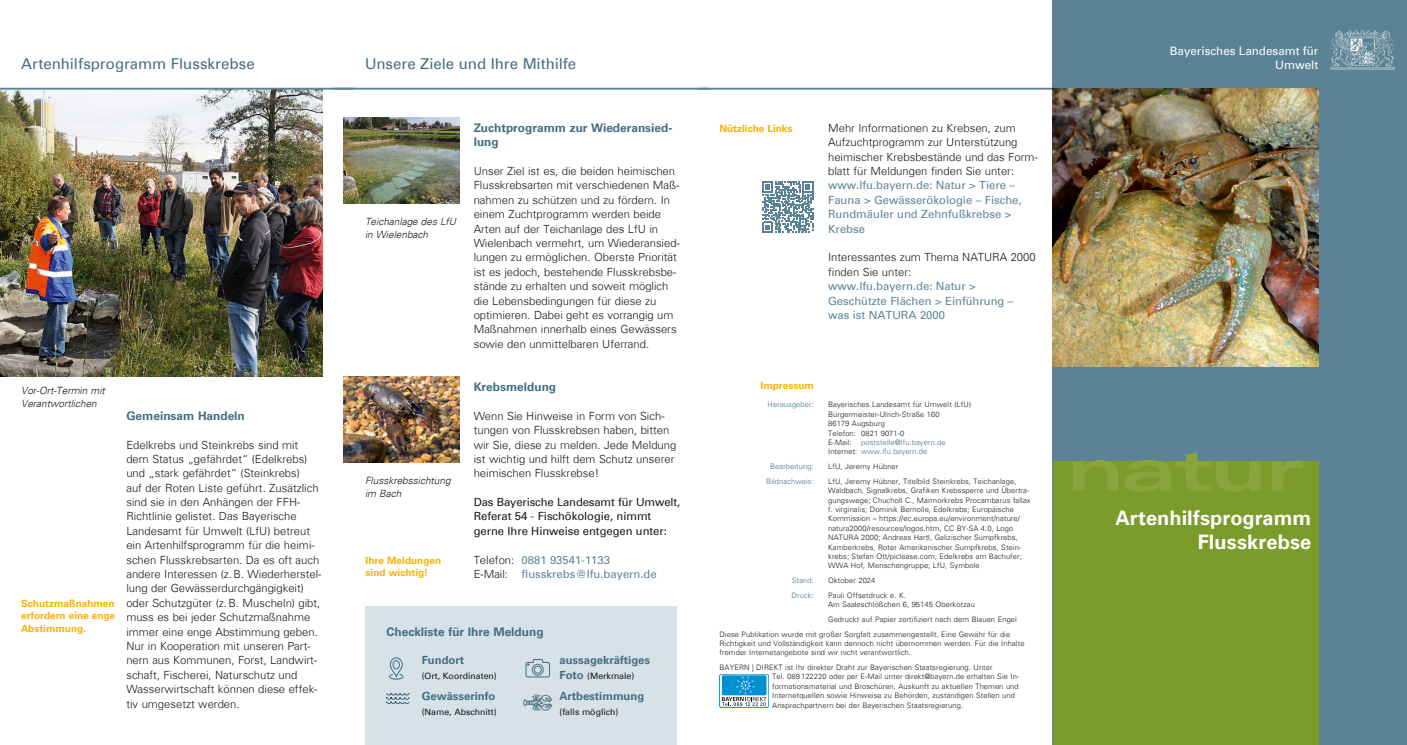
<style>
.page{position:relative;width:1407px;height:745px;background:#fff}
.page>*{position:absolute;margin:0;border:0;box-sizing:border-box;transform-origin:0 0}
.Titel_Haupt_Faltblatt{font:700 20px/24px "Univers Com 65";letter-spacing:.005em;color:#fff;text-align:right}
.HL_1_Kopfzeile_Faltblatt{font:15px "Univers Com 55 Roman";color:#426e81}
.HL_2_Faltblatt{font:700 11.88px/14.4px "Univers Com 65";color:#426e81}
.Bayerisches_Landesamt_-_neben_Wappen_Fal{font:11.62px "Univers Com 55 Roman";color:#fff}
.Fließtext_Faltblatt{font:300 11.25px/14.4px "Univers Com 45";color:#181716}
.Fließtext_Faltblatt-2{font:11.25px/14.4px "Univers Com 55 Roman";color:#5c8395}
.Fließtext_Faltblatt-3{font:11.25px/14.4px "Univers Com 55 Roman";letter-spacing:-.005em;color:#181716}
.Fließtext_Faltblatt-4{font:700 11.25px "Univers Com 65";color:#426e81}
.Bildunterschrift_Faltblatt{font:italic 300 10px/12.5px "Univers Com 45";color:#181716}
.Marginalien_Faltblatt{font:700 10px/12.5px "Univers Com 65";color:#f9b000;text-align:justify}
.Impressum_Überschrift_Faltblatt{font:700 10px "Univers Com 65";color:#f9b000}
.Fließtext_Faltblatt-5{font:8.75px "Univers Com 55 Roman";color:#181716}
.Impressum_Fließtext_Faltblatt{font:300 7.5px/9.4px "Univers Com 45";letter-spacing:.015em;color:#181716}
.Impressum_Fließtext_Faltblatt-2{font:300 7.5px/9.4px "Univers Com 45";letter-spacing:.015em;color:#426e81}
.s1{font-family:"Univers Com 45";font-weight:300;color:#181716}
.s2{font-family:"Univers Com 65";font-weight:700;font-size:11.25px;color:#426e81}
.s3{color:#181716}
</style>
<div class="page">
<hr style="left:698px;top:88px;width:354px;height:2px;background:#5c8395">
<hr style="left:333px;top:88px;width:376px;height:2px;background:#5c8395">
<div style="left:1052px;top:0;width:355px;height:744px;background:#5c8395"></div>
<div style="left:365px;top:606px;width:312px;height:138px;background:#d6e1e8"></div>
<div style="left:1052px;top:461px;width:266px;height:283px;background:#7b9c2a"></div>
<svg style="left:1073px;top:452px;width:230px;height:39px"></svg>
<img style="left:1330px;top:30px;width:64px;height:39px">
<img style="left:1052px;top:89px;width:266px;height:277px">
<img style="left:0;top:90px;width:322px;height:286px">
<hr style="left:0;top:88px;width:354px;height:2px;background:#5c8395">
<img style="left:344px;top:117px;width:115px;height:87px">
<img style="left:344px;top:376px;width:115px;height:86px">
<svg style="left:389px;top:657px;width:14px;height:22px"></svg>
<div style="left:393px;top:660px;width:7px;height:8px;border:1px solid #426e81;border-radius:50%"></div>
<svg style="left:386px;top:693px;width:24px;height:10px"></svg>
<svg style="left:525px;top:659px;width:25px;height:18px"></svg>
<img style="left:523px;top:694px;width:29px;height:17px">
<svg style="left:762px;top:181px;width:51px;height:51px"></svg>
<svg style="left:719px;top:673px;width:50px;height:34px"></svg>
<div style="left:719px;top:673px;width:50px;height:34px;border:1px solid #008fcf;border-radius:2px"></div>
<div style="left:722px;top:674px;width:44px;height:21px;background:#55b4df"></div>
<svg style="left:722px;top:675px;width:44px;height:31px"></svg>
<h1 class="HL_1_Kopfzeile_Faltblatt" style="left:21px;top:55px;width:235px">Artenhilfsprogramm Flusskrebse</h1>
<p class="Bildunterschrift_Faltblatt" style="left:21px;top:384px;width:85px">Vor-Ort-Termin mit<br>Verantwortlichen</p>
<p class="Marginalien_Faltblatt" style="left:21px;top:596px;width:95px">Schutzmaßnahmen erfordern eine enge Abstimmung.</p>
<h2 class="HL_2_Faltblatt" style="left:126px;top:408px;width:120px">Gemeinsam Handeln</h2>
<p class="Fließtext_Faltblatt" style="left:126px;top:437px;width:196px">Edelkrebs und Steinkrebs sind mit dem Status „gefährdet“ (Edelkrebs) und „stark gefährdet“ (Steinkrebs)<br>auf der Roten Liste geführt. Zusätzlich sind sie in den Anhängen der FFH-Richtlinie gelistet. Das Bayerische Landesamt für Umwelt (LfU) betreut ein Artenhilfsprogramm für die heimi&shy;schen Flusskrebsarten. Da es oft auch andere Interessen (z.B. Wiederherstel&shy;lung der Gewässerdurchgängigkeit) oder Schutzgüter (z.B. Muscheln) gibt, muss es bei jeder Schutzmaßnahme immer eine enge Abstimmung geben.<br>Nur in Kooperation mit unseren Part&shy;nern aus Kommunen, Forst, Landwirt&shy;schaft, Fischerei, Naturschutz und Wasserwirtschaft können diese effek&shy;tiv umgesetzt werden.</p>
<h1 class="HL_1_Kopfzeile_Faltblatt" style="left:365px;top:55px;width:213px">Unsere Ziele und Ihre Mithilfe</h1>
<p class="Bildunterschrift_Faltblatt" style="left:365px;top:215px;width:93px">Teichanlage des LfU in Wielenbach</p>
<p class="Bildunterschrift_Faltblatt" style="left:365px;top:474px;width:87px">Flusskrebssichtung im Bach</p>
<p class="Marginalien_Faltblatt" style="left:366px;top:553px;width:77px">Ihre Meldungen sind wichtig!</p>
<h2 class="HL_2_Faltblatt" style="left:474px;top:120px;width:200px">Zuchtprogramm zur Wiederansied&shy;lung</h2>
<p class="Fließtext_Faltblatt" style="left:474px;top:164px;width:208px">Unser Ziel ist es, die beiden heimischen Flusskrebsarten mit verschiedenen Maß&shy;nahmen zu schützen und zu fördern. In einem Zuchtprogramm werden beide Arten auf der Teichanlage des LfU in Wielenbach vermehrt, um Wiederansied&shy;lungen zu ermöglichen. Oberste Priorität ist es jedoch, bestehende Flusskrebsbe&shy;stände zu erhalten und soweit möglich die Lebensbedingungen für diese zu optimieren. Dabei geht es vorrangig um Maßnahmen innerhalb eines Gewässers sowie den unmittelbaren Uferrand.</p>
<h2 class="HL_2_Faltblatt" style="left:474px;top:379px;width:84px">Krebsmeldung</h2>
<p class="Fließtext_Faltblatt" style="left:474px;top:408px;width:204px">Wenn Sie Hinweise in Form von Sich&shy;tungen von Flusskrebsen haben, bitten wir Sie, diese zu melden. Jede Meldung ist wichtig und hilft dem Schutz unserer heimischen Flusskrebse!</p>
<p class="Fließtext_Faltblatt-3" style="left:474px;top:494px;width:208px">Das Bayerische Landesamt für Umwelt,<br>Referat 54 - Fischökologie, nimmt gerne Ihre Hinweise entgegen unter:</p>
<p class="Fließtext_Faltblatt-2" style="left:474px;top:552px;width:138px"><span class="s1">Telefon:</span> 0881 93541-1133</p>
<p class="Fließtext_Faltblatt-2" style="left:474px;top:566px;width:185px"><span class="s1">E-Mail:</span> flusskrebs@lfu.bayern.de</p>
<h2 class="HL_2_Faltblatt" style="left:387px;top:624px;width:158px">Checkliste für Ihre Meldung</h2>
<p class="Fließtext_Faltblatt-4" style="left:422px;top:653px;width:44px">Fundort</p>
<p class="Fließtext_Faltblatt-5" style="left:422px;top:669px;width:77px">(Ort, Koordinaten)</p>
<p class="Fließtext_Faltblatt-4" style="left:422px;top:689px;width:75px">Gewässerinfo</p>
<p class="Fließtext_Faltblatt-5" style="left:422px;top:705px;width:76px">(Name, Abschnitt)</p>
<p class="Fließtext_Faltblatt-4" style="left:559px;top:653px;width:92px">aussagekräftiges</p>
<p class="Fließtext_Faltblatt-5" style="left:559px;top:669px;width:76px"><span class="s2">Foto</span> (Merkmale)</p>
<p class="Fließtext_Faltblatt-4" style="left:559px;top:689px;width:86px">Artbestimmung</p>
<p class="Fließtext_Faltblatt-5" style="left:559px;top:705px;width:61px">(falls möglich)</p>
<p class="Marginalien_Faltblatt" style="left:719px;top:122px;width:75px">Nützliche Links</p>
<p class="Fließtext_Faltblatt" style="left:828px;top:121px;width:211px">Mehr Informationen zu Krebsen, zum Aufzuchtprogramm zur Unterstützung heimischer Krebsbestände und das Form&shy;blatt für Meldungen finden Sie unter:</p>
<p class="Fließtext_Faltblatt-2" style="left:828px;top:178px;width:195px">www.lfu.bayern.de: Natur &gt; Tiere –<br>Fauna &gt; Gewässerökologie – Fische,<br>Rundmäuler und Zehnfußkrebse &gt;<br>Krebse</p>
<p class="Fließtext_Faltblatt" style="left:828px;top:250px;width:209px">Interessantes zum Thema NATURA 2000 finden Sie unter:</p>
<p class="Fließtext_Faltblatt-2" style="left:828px;top:279px;width:187px">www.lfu.bayern.de: Natur &gt;<br>Geschützte Flächen &gt; Einführung – was ist NATURA 2000</p>
<p class="Impressum_Überschrift_Faltblatt" style="left:760px;top:379px;width:55px">Impressum</p>
<p class="Impressum_Fließtext_Faltblatt-2" style="left:767px;top:400px;width:48px">Herausgeber:</p>
<p class="Impressum_Fließtext_Faltblatt" style="left:828px;top:400px;width:144px">Bayerisches Landesamt für Umwelt (LfU)<br>Bürgermeister-Ulrich-Straße 160<br>86179 Augsburg<br>Telefon: 0821 9071-0<br>E-Mail:</p>
<p class="Impressum_Fließtext_Faltblatt-2" style="left:828px;top:437px;width:119px;text-indent:33px">poststelle@lfu.bayern.de<br><span class="s3">Internet:</span> www.lfu.bayern.de</p>
<p class="Impressum_Fließtext_Faltblatt-2" style="left:770px;top:461px;width:45px">Bearbeitung:</p>
<p class="Impressum_Fließtext_Faltblatt" style="left:828px;top:461px;width:72px">LfU, Jeremy Hübner</p>
<p class="Impressum_Fließtext_Faltblatt-2" style="left:766px;top:476px;width:49px">Bildnachweis:</p>
<p class="Impressum_Fließtext_Faltblatt" style="left:828px;top:476px;width:204px">LfU, Jeremy Hübner, Titelbild Steinkrebs, Teichanlage, Waldbach, Signalkrebs, Grafiken Krebssperre und Übertra&shy;gungswege; Chucholl C., Marmorkrebs Procambarus fallax f. virginalis; Dominik Bernolle, Edelkrebs; Europäische Kommission – https://ec.europa.eu/environment/nature/ natura2000/resources/logos.htm, CC BY-SA 4.0, Logo NATURA 2000; Andreas Hartl, Galizischer Sumpfkrebs, Kamberkrebs, Roter Amerikanischer Sumpfkrebs, Stein&shy;krebs; Stefan Ott/piclease.com, Edelkrebs am Bachufer; WWA Hof, Menschengruppe; LfU, Symbole</p>
<p class="Impressum_Fließtext_Faltblatt-2" style="left:792px;top:575px;width:23px">Stand:</p>
<p class="Impressum_Fließtext_Faltblatt" style="left:828px;top:575px;width:49px">Oktober 2024</p>
<p class="Impressum_Fließtext_Faltblatt-2" style="left:791px;top:590px;width:24px">Druck:</p>
<p class="Impressum_Fließtext_Faltblatt" style="left:828px;top:590px;width:148px">Pauli Offsetdruck e. K.<br>Am Saaleschlößchen 6, 95145 Oberkotzau</p>
<p class="Impressum_Fließtext_Faltblatt" style="left:828px;top:614px;width:190px">Gedruckt auf Papier zertifiziert nach dem Blauen Engel</p>
<p class="Impressum_Fließtext_Faltblatt" style="left:719px;top:628px;width:306px">Diese Publikation wurde mit großer Sorgfalt zusammengestellt. Eine Gewähr für die<br>Richtigkeit und Vollständigkeit kann dennoch nicht übernommen werden. Für die Inhalte fremder Internetangebote sind wir nicht verantwortlich.</p>
<p class="Impressum_Fließtext_Faltblatt" style="left:772px;top:662px;width:248px;text-indent:-53px">BAYERN | DIREKT ist Ihr direkter Draht zur Bayerischen Staatsregierung. Unter<br>Tel. 089 122220 oder per E-Mail unter direkt@bayern.de erhalten Sie In&shy;formationsmaterial und Broschüren, Auskunft zu aktuellen Themen und Internetquellen sowie Hinweise zu Behörden, zuständigen Stellen und Ansprechpartnern bei der Bayerischen Staatsregierung.</p>
<p class="Bayerisches_Landesamt_-_neben_Wappen_Fal" style="left:1170px;top:44px;width:150px">Bayerisches Landesamt für</p>
<p class="Bayerisches_Landesamt_-_neben_Wappen_Fal" style="left:1275px;top:58px;width:45px">Umwelt</p>
<h1 class="Titel_Haupt_Faltblatt" style="left:1115px;top:506px;width:197px">Artenhilfsprogramm<br>Flusskrebse</h1>
</div>
